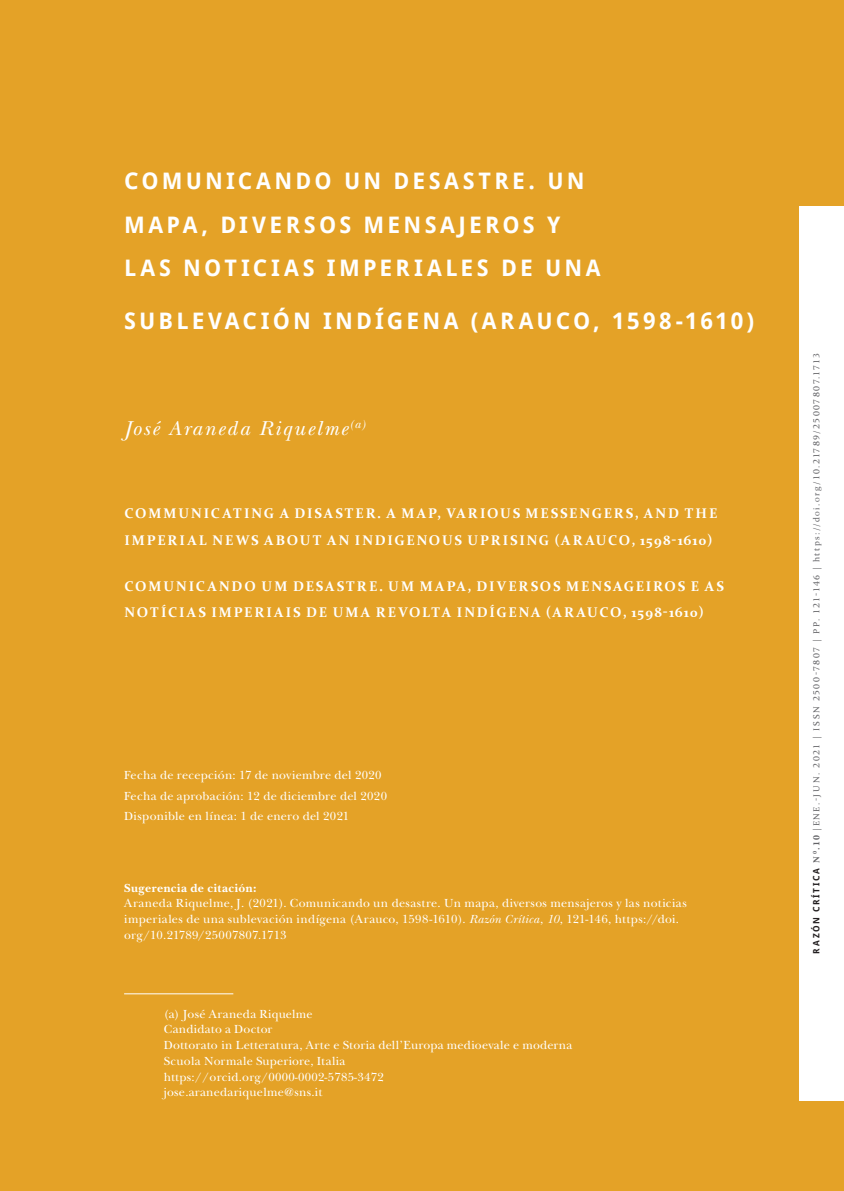
<style>
.page{position:relative;width:844px;height:1191px;background:#fff}
.page>*{position:absolute;margin:0;border:0;box-sizing:border-box;transform-origin:0 0}
.ARTICULO-titulo0{font:700 22.75px/43.8px "Droid Sans";letter-spacing:.14em;color:#fff}
.ARTICULO-autor{font:italic 21px "New Baskerville Std";letter-spacing:.09em;color:#fff}
.ARTICULO-traduccion{font:700 14px/26.2px "Constantia";letter-spacing:.13em;color:#fff}
.ARTICULO-segurencia{font:12.25px/15.8px "New Baskerville Std";letter-spacing:.025em;color:#fff}
.ARTICULO-nota_al_pie{font:12.25px/15.8px "New Baskerville Std";letter-spacing:.02em;color:#fff}
.ARTICULO-fechas{font:12.25px "New Baskerville Std";letter-spacing:.02em;color:#fff}
.ARTICULO-traduccion-2{font:12.25px "New Baskerville Std";letter-spacing:.02em;color:#fff}
.t1{font:8.75px "Constantia";letter-spacing:.175em;color:#636366}
.s1{font-weight:700}
.s2{font-style:italic}
.s3{font-family:"Droid Sans";font-weight:700;color:#231f20}
</style>
<div class="page">
<div style="left:0;top:0;width:843px;height:1191px;background:#e4a227"></div>
<div style="left:799px;top:206px;width:44px;height:894px;background:#fff"></div>
<hr style="left:124px;top:993px;width:109px;height:1px;background:#fff">
<p class="ARTICULO-titulo0" style="left:124px;top:158px;width:478px">COMUNICANDO UN DESASTRE. UN<br>MAPA, DIVERSOS MENSAJEROS Y<br>LAS NOTICIAS IMPERIALES DE UNA</p>
<p class="ARTICULO-titulo0" style="left:124px;top:298px;width:631px">SUBLEVACIÓN INDÍGENA (ARAUCO, 1598-1610)</p>
<p class="ARTICULO-autor" style="left:124px;top:416px;width:243px">José Araneda Riquelme<sup>(a)</sup></p>
<p class="ARTICULO-traduccion" style="left:124px;top:499px;width:594px">COMMUNICATING A DISASTER. A MAP, VARIOUS MESSENGERS, AND THE<br>IMPERIAL NEWS ABOUT AN INDIGENOUS UPRISING (ARAUCO, 1598-1610)</p>
<p class="ARTICULO-traduccion" style="left:124px;top:572px;width:600px">COMUNICANDO UM DESASTRE. UM MAPA, DIVERSOS MENSAGEIROS E AS<br>NOTÍCIAS IMPERIAIS DE UMA REVOLTA INDÍGENA (ARAUCO, 1598-1610)</p>
<p class="ARTICULO-traduccion-2" style="left:124px;top:768px;width:259px">Fecha de recepción: 17 de noviembre del 2020</p>
<p class="ARTICULO-fechas" style="left:124px;top:788px;width:264px">Fecha de aprobación: 12 de diciembre del 2020</p>
<p class="ARTICULO-fechas" style="left:124px;top:809px;width:227px">Disponible en línea: 1 de enero del 2021</p>
<p class="ARTICULO-segurencia" style="left:124px;top:879px;width:564px"><span class="s1">Sugerencia de citación:<br></span>Araneda Riquelme, J. (2021). Comunicando un desastre. Un mapa, diversos mensajeros y las noticias imperiales de una sublevación indígena (Arauco, 1598-1610). <span class="s2">Razón Crítica</span>, <span class="s2">10</span>, 121-146, https://doi. org/10.21789/25007807.1713</p>
<p class="ARTICULO-nota_al_pie" style="left:164px;top:1005px;width:150px">(a) José Araneda Riquelme<br>Candidato a Doctor</p>
<p class="ARTICULO-nota_al_pie" style="left:164px;top:1037px;width:410px">Dottorato in Letteratura, Arte e Storia dell’Europa medioevale e moderna</p>
<p class="ARTICULO-nota_al_pie" style="left:164px;top:1053px;width:183px">Scuola Normale Superiore, Italia</p>
<p class="ARTICULO-nota_al_pie" style="left:164px;top:1068px;width:221px">https://orcid.org/0000-0002-5785-3472</p>
<p class="ARTICULO-nota_al_pie" style="left:164px;top:1084px;width:160px">jose.aranedariquelme@sns.it</p>
<p class="t1" style="left:810px;top:953px;width:602px;rotate:-90deg"><span class="s3">RAZÓN CRÍTICA</span> <span class="s1">N⁰.10</span> |ENE.-JUN. 2021 | ISSN 2500-7807 | PP. 121-146 | https://doi.org/10.21789/25007807.1713</p>
</div>
